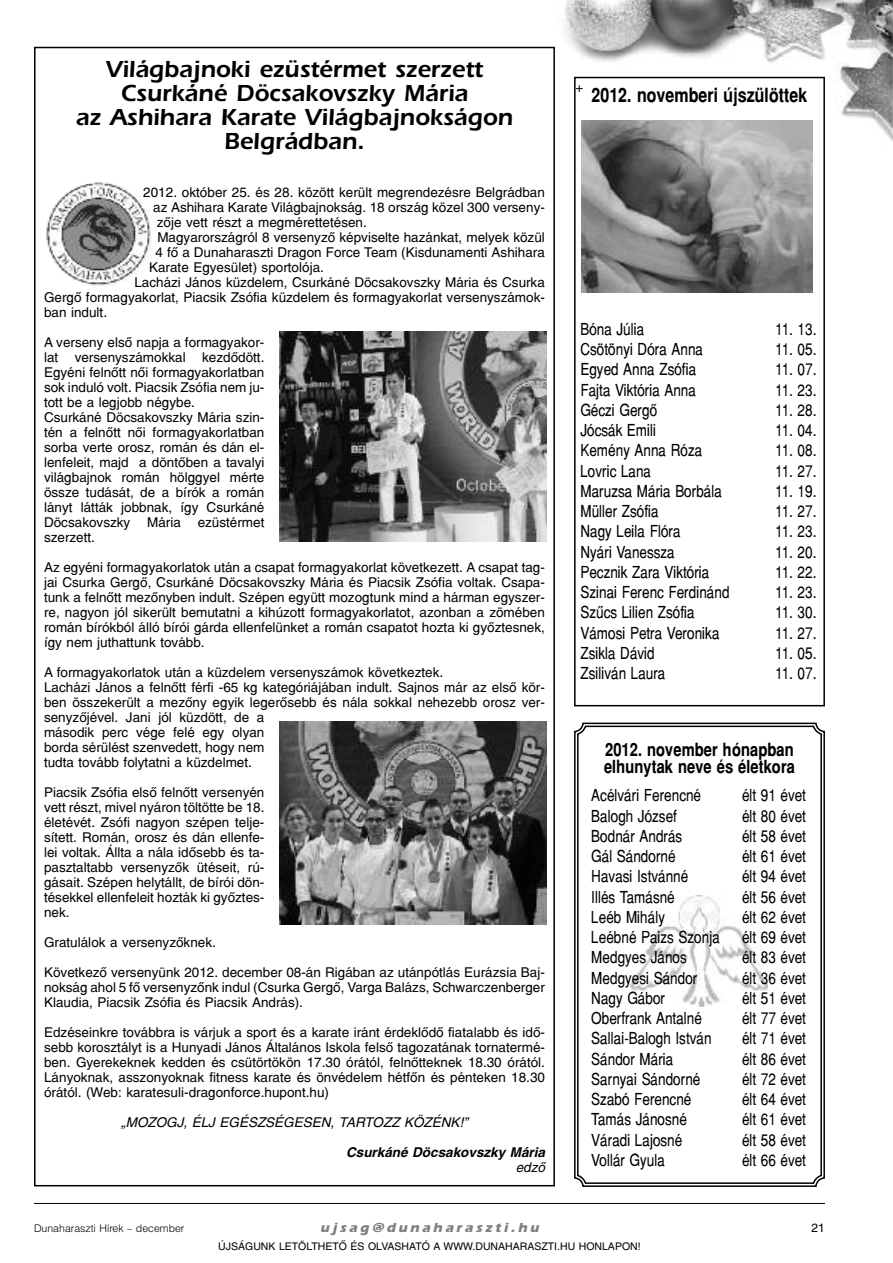
<style>
.page{position:relative;width:893px;height:1263px;background:#fff}
.page>*{position:absolute;margin:0;border:0;box-sizing:border-box;transform-origin:0 0}
.t1{font:900 24px/24px "H Erie";color:#000;text-align:center}
.t2{font:700 19.5px "H Switzerland Narrow";color:#000}
.t3{font:700 18px/16.5px "H Switzerland Narrow";color:#000}
.t4{font:16.5px "H Switzerland Narrow";color:#000}
.t5{font:13.5px/15px "H Switzerland";color:#000;text-align:justify}
.t6{font:italic 13.5px "H Switzerland";color:#000}
.t7{font:italic 700 13.5px "H Switzerland";color:#000}
.t8{font:italic 700 13.5px "H Erie";color:#808080}
.t9{font:12px "H Switzerland";color:#000}
.t10{font:10.5px "H Switzerland";color:#000}
.t11{font:300 10.5px "H Switzerland";color:#000}
</style>
<div class="page">
<img style="left:523px;top:0;width:370px;height:141px">
<hr style="left:34px;top:1203px;width:791px;height:1px;background:#000">
<div style="left:575px;top:78px;width:249px;height:628px;background:#fff"></div>
<div style="left:574px;top:77px;width:251px;height:629px;border:2px solid #000"></div>
<svg style="left:574px;top:722px;width:251px;height:465px;background:#545454"></svg>
<svg style="left:576px;top:725px;width:247px;height:460px"></svg>
<img style="left:582px;top:120px;width:231px;height:172px">
<img style="left:46px;top:182px;width:105px;height:104px">
<img style="left:279px;top:332px;width:267px;height:210px">
<img style="left:279px;top:722px;width:267px;height:202px">
<h1 class="t1" style="left:76px;top:56px;width:439px">Világbajnoki ezüstérmet szerzett<br>Csurkáné Döcsakovszky Mária<br>az Ashihara Karate Világbajnokságon<br>Belgrádban.</h1>
<p class="t5" style="left:143px;top:184px;width:403px">2012. október 25. és 28. között került megrendezésre Belgrádban</p>
<p class="t5" style="left:153px;top:199px;width:393px">az Ashihara Karate Világbajnokság. 18 ország közel 300 verseny-</p>
<p class="t5" style="left:157px;top:214px;width:212px">zõje vett részt a megmérettetésen.</p>
<p class="t5" style="left:157px;top:229px;width:389px">Magyarországról 8 versenyzõ képviselte hazánkat, melyek közül</p>
<p class="t5" style="left:156px;top:244px;width:391px">4 fõ a Dunaharaszti Dragon Force Team (Kisdunamenti Ashihara</p>
<p class="t5" style="left:149px;top:259px;width:176px">Karate Egyesület) sportolója.</p>
<p class="t5" style="left:134px;top:274px;width:412px">Lacházi János küzdelem, Csurkáné Döcsakovszky Mária és Csurka</p>
<p class="t5" style="left:44px;top:289px;width:502px">Gergõ formagyakorlat, Piacsik Zsófia küzdelem és formagyakorlat versenyszámok-</p>
<p class="t5" style="left:44px;top:304px;width:65px">ban indult.</p>
<p class="t5" style="left:44px;top:334px;width:222px;text-align:left">A verseny elsõ napja a formagyakor&shy;lat versenyszámokkal kezdõdött.<br>Egyéni felnõtt nõi formagyakorlatban sok induló volt. Piacsik Zsófia nem ju&shy;tott be a legjobb négybe.<br>Csurkáné Döcsakovszky Mária szin&shy;tén a felnõtt nõi formagyakorlatban sorba verte orosz, román és dán el&shy;lenfeleit, majd a döntõben a tavalyi világbajnok román hölggyel mérte össze tudását, de a bírók a román lányt látták jobbnak, így Csurkáné<br>Döcsakovszky Mária ezüstérmet szerzett.</p>
<p class="t5" style="left:44px;top:559px;width:502px">Az egyéni formagyakorlatok után a csapat formagyakorlat következett. A csapat tag&shy;jai Csurka Gergõ, Csurkáné Döcsakovszky Mária és Piacsik Zsófia voltak. Csapa&shy;tunk a felnõtt mezõnyben indult. Szépen együtt mozogtunk mind a hárman egyszer&shy;re, nagyon jól sikerült bemutatni a kihúzott formagyakorlatot, azonban a zömében román bírókból álló bírói gárda ellenfelünket a román csapatot hozta ki gyõztesnek, így nem juthattunk tovább.</p>
<p class="t5" style="left:44px;top:664px;width:502px;text-align:left">A formagyakorlatok után a küzdelem versenyszámok következtek.<br>Lacházi János a felnõtt férfi -65 kg kategóriájában indult. Sajnos már az elsõ kör&shy;ben összekerült a mezõny egyik legerõsebb és nála sokkal nehezebb orosz ver&shy;senyzõjével. Jani jól küzdött, de a<br>második perc vége felé egy olyan<br>borda sérülést szenvedett, hogy nem<br>tudta tovább folytatni a küzdelmet.</p>
<p class="t5" style="left:44px;top:784px;width:222px">Piacsik Zsófia elsõ felnõtt versenyén vett részt, mivel nyáron töltötte be 18. életévét. Zsófi nagyon szépen telje&shy;sített. Román, orosz és dán ellenfe&shy;lei voltak. Állta a nála idõsebb és ta&shy;pasztaltabb versenyzõk ütéseit, rú&shy;gásait. Szépen helytállt, de bírói dön&shy;tésekkel ellenfeleit hozták ki gyõztes&shy;nek.</p>
<p class="t5" style="left:44px;top:934px;width:173px">Gratulálok a versenyzõknek.</p>
<p class="t5" style="left:44px;top:964px;width:502px">Következõ versenyünk 2012. december 08-án Rigában az utánpótlás Eurázsia Baj&shy;nokság ahol 5 fõ versenyzõnk indul (Csurka Gergõ, Varga Balázs, Schwarczenberger Klaudia, Piacsik Zsófia és Piacsik András).</p>
<p class="t5" style="left:44px;top:1024px;width:502px">Edzéseinkre továbbra is várjuk a sport és a karate iránt érdeklõdõ fiatalabb és idõ&shy;sebb korosztályt is a Hunyadi János Általános Iskola felsõ tagozatának tornatermé&shy;ben. Gyerekeknek kedden és csütörtökön 17.30 órától, felnõtteknek 18.30 órától.<br>Lányoknak, asszonyoknak fitness karate és önvédelem hétfõn és pénteken 18.30 órától. (Web: karatesuli-dragonforce.hupont.hu)</p>
<p class="t6" style="left:121px;top:1114px;width:348px">„MOZOGJ, ÉLJ EGÉSZSÉGESEN, TARTOZZ KÖZÉNK!”</p>
<p class="t7" style="left:346px;top:1144px;width:200px">Csurkáné Döcsakovszky Mária</p>
<p class="t6" style="left:516px;top:1159px;width:31px">edzõ</p>
<p class="t5" style="left:576px;top:79px;width:9px">+</p>
<h2 class="t2" style="left:592px;top:83px;width:217px">2012. novemberi újszülöttek</h2>
<p class="t4" style="left:580px;top:319px;width:65px">Bóna Júlia</p>
<p class="t4" style="left:775px;top:319px;width:43px">11. 13.</p>
<p class="t4" style="left:580px;top:339px;width:124px">Csötönyi Dóra Anna</p>
<p class="t4" style="left:775px;top:339px;width:43px">11. 05.</p>
<p class="t4" style="left:580px;top:359px;width:117px">Egyed Anna Zsófia</p>
<p class="t4" style="left:775px;top:359px;width:43px">11. 07.</p>
<p class="t4" style="left:580px;top:380px;width:117px">Fajta Viktória Anna</p>
<p class="t4" style="left:775px;top:380px;width:43px">11. 23.</p>
<p class="t4" style="left:580px;top:400px;width:78px">Géczi Gergő</p>
<p class="t4" style="left:775px;top:400px;width:43px">11. 28.</p>
<p class="t4" style="left:580px;top:420px;width:77px">Jócsák Emili</p>
<p class="t4" style="left:775px;top:420px;width:43px">11. 04.</p>
<p class="t4" style="left:580px;top:440px;width:123px">Kemény Anna Róza</p>
<p class="t4" style="left:775px;top:440px;width:43px">11. 08.</p>
<p class="t4" style="left:580px;top:461px;width:72px">Lovric Lana</p>
<p class="t4" style="left:775px;top:461px;width:43px">11. 27.</p>
<p class="t4" style="left:580px;top:481px;width:143px">Maruzsa Mária Borbála</p>
<p class="t4" style="left:775px;top:481px;width:43px">11. 19.</p>
<p class="t4" style="left:580px;top:501px;width:80px">Müller Zsófia</p>
<p class="t4" style="left:775px;top:501px;width:43px">11. 27.</p>
<p class="t4" style="left:580px;top:521px;width:102px">Nagy Leila Flóra</p>
<p class="t4" style="left:775px;top:521px;width:43px">11. 23.</p>
<p class="t4" style="left:580px;top:542px;width:96px">Nyári Vanessza</p>
<p class="t4" style="left:775px;top:542px;width:43px">11. 20.</p>
<p class="t4" style="left:580px;top:562px;width:131px">Pecznik Zara Viktória</p>
<p class="t4" style="left:775px;top:562px;width:43px">11. 22.</p>
<p class="t4" style="left:580px;top:582px;width:151px">Szinai Ferenc Ferdinánd</p>
<p class="t4" style="left:775px;top:582px;width:43px">11. 23.</p>
<p class="t4" style="left:580px;top:602px;width:116px">Szűcs Lilien Zsófia</p>
<p class="t4" style="left:775px;top:602px;width:43px">11. 30.</p>
<p class="t4" style="left:580px;top:623px;width:141px">Vámosi Petra Veronika</p>
<p class="t4" style="left:775px;top:623px;width:43px">11. 27.</p>
<p class="t4" style="left:580px;top:643px;width:76px">Zsikla Dávid</p>
<p class="t4" style="left:775px;top:643px;width:43px">11. 05.</p>
<p class="t4" style="left:580px;top:663px;width:87px">Zsiliván Laura</p>
<p class="t4" style="left:775px;top:663px;width:43px">11. 07.</p>
<h3 class="t3" style="left:604px;top:741px;width:192px">2012. november hónapban elhunytak neve és életkora</h3>
<p class="t4" style="left:591px;top:785px;width:111px">Acélvári Ferencné</p>
<p class="t4" style="left:742px;top:785px;width:66px">élt 91 évet</p>
<p class="t4" style="left:591px;top:806px;width:87px">Balogh József</p>
<p class="t4" style="left:742px;top:806px;width:66px">élt 80 évet</p>
<p class="t4" style="left:591px;top:826px;width:93px">Bodnár András</p>
<p class="t4" style="left:742px;top:826px;width:66px">élt 58 évet</p>
<p class="t4" style="left:591px;top:846px;width:86px">Gál Sándorné</p>
<p class="t4" style="left:742px;top:846px;width:66px">élt 61 évet</p>
<p class="t4" style="left:591px;top:866px;width:98px">Havasi Istvánné</p>
<p class="t4" style="left:742px;top:866px;width:66px">élt 94 évet</p>
<p class="t4" style="left:591px;top:887px;width:85px">Illés Tamásné</p>
<p class="t4" style="left:742px;top:887px;width:66px">élt 56 évet</p>
<p class="t4" style="left:591px;top:907px;width:75px">Leéb Mihály</p>
<p class="t4" style="left:742px;top:907px;width:66px">élt 62 évet</p>
<p class="t4" style="left:591px;top:927px;width:130px">Leébné Paizs Szonja</p>
<p class="t4" style="left:742px;top:927px;width:66px">élt 69 évet</p>
<p class="t4" style="left:591px;top:947px;width:97px">Medgyes János</p>
<p class="t4" style="left:742px;top:947px;width:66px">élt 83 évet</p>
<p class="t4" style="left:591px;top:968px;width:108px">Medgyesi Sándor</p>
<p class="t4" style="left:742px;top:968px;width:66px">élt 36 évet</p>
<p class="t4" style="left:591px;top:988px;width:75px">Nagy Gábor</p>
<p class="t4" style="left:742px;top:988px;width:66px">élt 51 évet</p>
<p class="t4" style="left:591px;top:1008px;width:112px">Oberfrank Antalné</p>
<p class="t4" style="left:742px;top:1008px;width:66px">élt 77 évet</p>
<p class="t4" style="left:591px;top:1028px;width:122px">Sallai-Balogh István</p>
<p class="t4" style="left:742px;top:1028px;width:66px">élt 71 évet</p>
<p class="t4" style="left:591px;top:1049px;width:84px">Sándor Mária</p>
<p class="t4" style="left:742px;top:1049px;width:66px">élt 86 évet</p>
<p class="t4" style="left:591px;top:1069px;width:111px">Sarnyai Sándorné</p>
<p class="t4" style="left:742px;top:1069px;width:66px">élt 72 évet</p>
<p class="t4" style="left:591px;top:1089px;width:102px">Szabó Ferencné</p>
<p class="t4" style="left:742px;top:1089px;width:66px">élt 64 évet</p>
<p class="t4" style="left:591px;top:1109px;width:97px">Tamás Jánosné</p>
<p class="t4" style="left:742px;top:1109px;width:66px">élt 61 évet</p>
<p class="t4" style="left:591px;top:1130px;width:93px">Váradi Lajosné</p>
<p class="t4" style="left:742px;top:1130px;width:66px">élt 58 évet</p>
<p class="t4" style="left:591px;top:1150px;width:75px">Vollár Gyula</p>
<p class="t4" style="left:742px;top:1150px;width:66px">élt 66 évet</p>
<p class="t11" style="left:34px;top:1221px;width:152px">Dunaharaszti Hírek – december</p>
<p class="t8" style="left:320px;top:1219px;width:224px">uj sag@dunaharaszti.hu</p>
<p class="t9" style="left:812px;top:1220px;width:15px">21</p>
<p class="t10" style="left:218px;top:1240px;width:424px">ÚJSÁGUNK LETÖLTHETÕ ÉS OLVASHATÓ A WWW.DUNAHARASZTI.HU HONLAPON!</p>
</div>
